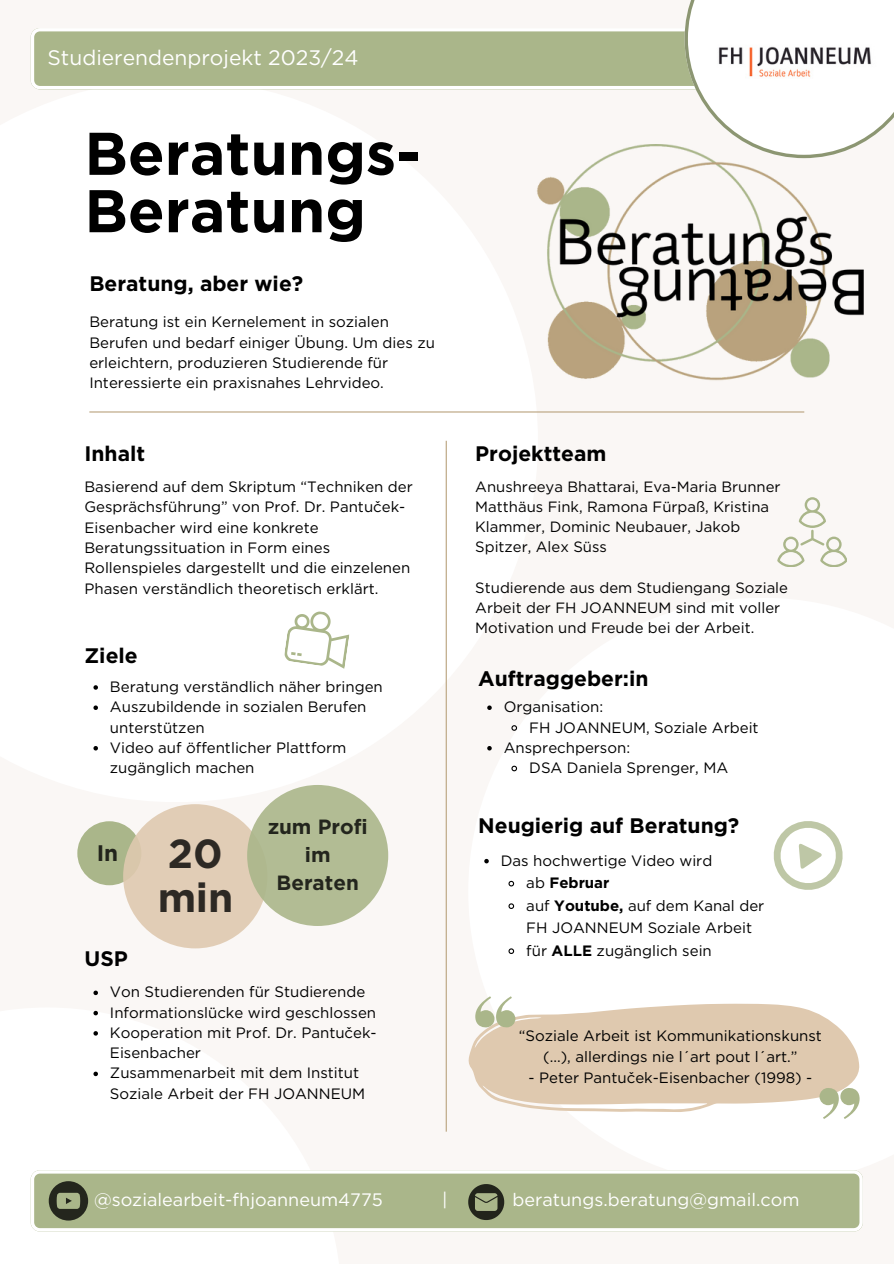
<style>
.page{position:relative;width:894px;height:1264px;background:#fff}
.page>*{position:absolute;margin:0;border:0;box-sizing:border-box;transform-origin:0 0}
.t1{font:700 60.15px/57.3px "Gotham";color:#000}
.t2{font:700 40.5px/43.8px "Gotham";color:#000}
.t3{font:700 22.5px "Gotham";color:#000}
.t4{font:700 21px "Gotham";color:#000}
.t5{font:21px "Gotham";color:#fff}
.t6{font:700 20.55px/28.2px "Gotham";color:#000;text-align:center}
.t7{font:18px "Gotham";color:#fff}
.t8{font:15px/20.2px "Gotham";color:#000}
.t9{font:700 15px "Gotham";color:#000}
.t10{font:14.85px/20.1px "Gotham";color:#000}
.s1{font-weight:400}
.s2{font-weight:700}
</style>
<div class="page">
<svg style="left:31px;top:28px;width:653px;height:61px;background:#b3be96"></svg>
<svg style="left:31px;top:1170px;width:831px;height:60px;background:#b2bd95"></svg>
<hr style="left:89px;top:411px;width:715px;height:1px;background:#b9a27d">
<hr style="left:445px;top:441px;width:1px;height:690px;background:#b9a27d">
<div style="left:77px;top:821px;width:64px;height:64px;background:#aab68a;border-radius:50%"></div>
<div style="left:123px;top:804px;width:144px;height:144px;background:#e1cdb6;border-radius:50%"></div>
<div style="left:247px;top:785px;width:141px;height:141px;background:#b2bc94;border-radius:50%"></div>
<svg style="left:49px;top:1181px;width:39px;height:39px;background:#5d634b"></svg>
<svg style="left:468px;top:1183px;width:36px;height:36px"></svg>
<svg style="left:684px;top:0;width:209px;height:145px"></svg>
<img style="left:712px;top:22px;width:165px;height:73px">
<img style="left:537px;top:145px;width:325px;height:236px">
<svg style="left:284px;top:611px;width:65px;height:58px"></svg>
<svg style="left:774px;top:821px;width:69px;height:69px"></svg>
<svg style="left:777px;top:497px;width:69px;height:70px"></svg>
<svg style="left:468px;top:996px;width:391px;height:123px"></svg>
<svg style="left:93px;top:685px;width:5px;height:4px"></svg>
<svg style="left:93px;top:705px;width:5px;height:5px"></svg>
<svg style="left:93px;top:746px;width:5px;height:4px"></svg>
<svg style="left:487px;top:705px;width:4px;height:5px"></svg>
<svg style="left:511px;top:725px;width:6px;height:6px"></svg>
<svg style="left:487px;top:746px;width:4px;height:4px"></svg>
<svg style="left:511px;top:765px;width:6px;height:7px"></svg>
<svg style="left:93px;top:990px;width:5px;height:5px"></svg>
<svg style="left:93px;top:1010px;width:5px;height:5px"></svg>
<svg style="left:93px;top:1031px;width:5px;height:4px"></svg>
<svg style="left:93px;top:1071px;width:5px;height:5px"></svg>
<svg style="left:484px;top:858px;width:4px;height:5px"></svg>
<svg style="left:508px;top:880px;width:7px;height:7px"></svg>
<svg style="left:508px;top:903px;width:7px;height:6px"></svg>
<svg style="left:508px;top:948px;width:7px;height:6px"></svg>
<p class="t5" style="left:47px;top:45px;width:312px">Studierendenprojekt 2023/24</p>
<p class="t1" style="left:84px;top:124px;width:337px">Beratungs-<br>Beratung</p>
<p class="t4" style="left:89px;top:271px;width:215px">Beratung, aber wie?</p>
<p class="t8" style="left:89px;top:312px;width:347px">Beratung ist ein Kernelement in sozialen Berufen und bedarf einiger Übung. Um dies zu erleichtern, produzieren Studierende für Interessierte ein praxisnahes Lehrvideo.</p>
<p class="t4" style="left:84px;top:440px;width:62px">Inhalt</p>
<h4 class="t4" style="left:475px;top:440px;width:133px">Projektteam</h4>
<p class="t8" style="left:84px;top:476px;width:330px">Basierend auf dem Skriptum “Techniken der Gesprächsführung” von Prof. Dr. Pantuček-Eisenbacher wird eine konkrete Beratungssituation in Form eines Rollenspieles dargestellt und die einzelenen Phasen verständlich theoretisch erklärt.</p>
<p class="t4" style="left:84px;top:642px;width:55px">Ziele</p>
<p class="t8" style="left:110px;top:676px;width:274px">Beratung verständlich näher bringen</p>
<h4 class="t8" style="left:110px;top:696px;width:258px">Auszubildende in sozialen Berufen unterstützen</h4>
<p class="t8" style="left:110px;top:737px;width:238px">Video auf öffentlicher Plattform zugänglich machen</p>
<h3 class="t3" style="left:97px;top:839px;width:23px">In</h3>
<h2 class="t2" style="left:157px;top:832px;width:77px">20 min</h2>
<h3 class="t6" style="left:267px;top:812px;width:102px">zum Profi im<br>Beraten</h3>
<p class="t4" style="left:84px;top:946px;width:45px">USP</p>
<p class="t8" style="left:110px;top:981px;width:257px">Von Studierenden für Studierende</p>
<p class="t8" style="left:110px;top:1002px;width:267px">Informationslücke wird geschlossen</p>
<p class="t8" style="left:110px;top:1022px;width:268px">Kooperation mit Prof. Dr. Pantuček-<br>Eisenbacher</p>
<h4 class="t8" style="left:110px;top:1062px;width:256px">Zusammenarbeit mit dem Institut<br>Soziale Arbeit der FH JOANNEUM</h4>
<h4 class="t10" style="left:475px;top:476px;width:307px">Anushreeya Bhattarai, Eva-Maria Brunner</h4>
<p class="t10" style="left:475px;top:497px;width:295px">Matthäus Fink, Ramona Fürpaß, Kristina<br>Klammer, Dominic Neubauer, Jakob<br>Spitzer, Alex Süss</p>
<h4 class="t10" style="left:475px;top:577px;width:314px">Studierende aus dem Studiengang Soziale<br>Arbeit der FH JOANNEUM sind mit voller<br>Motivation und Freude bei der Arbeit.</h4>
<p class="t4" style="left:478px;top:666px;width:172px">Auftraggeber:in</p>
<p class="t8" style="left:503px;top:696px;width:101px">Organisation:</p>
<p class="t8" style="left:529px;top:717px;width:231px">FH JOANNEUM, Soziale Arbeit</p>
<p class="t8" style="left:503px;top:737px;width:128px">Ansprechperson:</p>
<h4 class="t8" style="left:529px;top:757px;width:200px">DSA Daniela Sprenger, MA</h4>
<p class="t4" style="left:478px;top:813px;width:262px">Neugierig auf Beratung?</p>
<p class="t8" style="left:500px;top:850px;width:213px">Das hochwertige Video wird</p>
<p class="t9" style="left:526px;top:873px;width:85px"><span class="s1">ab</span> Februar</p>
<p class="t8" style="left:526px;top:894px;width:239px;line-height:22.5px">auf <span class="s2">Youtube,</span> auf dem Kanal der<br>FH JOANNEUM Soziale Arbeit</p>
<p class="t8" style="left:526px;top:940px;width:187px">für <span class="s2">ALLE</span> zugänglich sein</p>
<p class="t8" style="left:518px;top:1024px;width:304px;line-height:21.3px;text-align:center">“Soziale Arbeit ist Kommunikationskunst (...), allerdings nie l´art pout l´art.”</p>
<p class="t8" style="left:528px;top:1067px;width:285px">- Peter Pantuček-Eisenbacher (1998) -</p>
<p class="t7" style="left:94px;top:1188px;width:290px">@sozialearbeit-fhjoanneum4775</p>
<p class="t7" style="left:442px;top:1188px;width:7px">|</p>
<p class="t7" style="left:512px;top:1188px;width:288px">beratungs.beratung@gmail.com</p>
</div>
